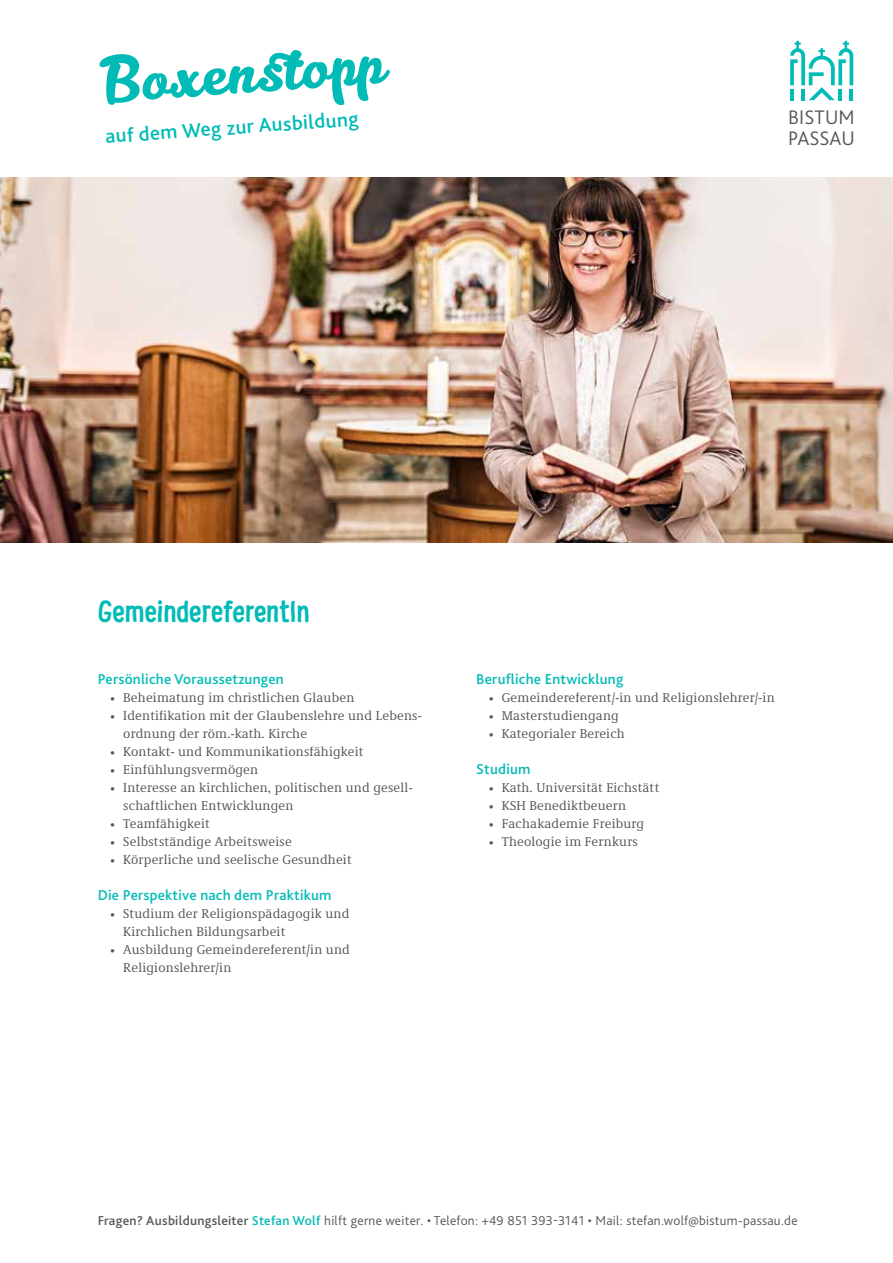
<style>
.page{position:relative;width:893px;height:1263px;background:#fff}
.page>*{position:absolute;margin:0;border:0;box-sizing:border-box;transform-origin:0 0}
.t1{font:62.1px "Kitten";color:#00bbb6}
.t2{font:700 30px "Supernettcn";letter-spacing:-.005em;color:#00bbb6}
.t3{font:500 20.7px "Bliss Pro";color:#00bbb6}
.t4{font:300 20.55px/20.4px "Bliss Pro";letter-spacing:.005em;color:#565655}
.t5{font:500 15px "Bliss Pro";letter-spacing:.015em;color:#00bbb6}
.t6{font:300 13.5px "Bliss Pro";letter-spacing:.02em;color:#565655}
.t7{font:13.05px/18px "Demos Next Pro";letter-spacing:.015em;color:#565655}
.s1{font-weight:500}
.s2{font-weight:500;color:#00bbb6}
</style>
<div class="page">
<svg style="left:790px;top:41px;width:63px;height:59px"></svg>
<img style="left:0;top:177px;width:893px;height:366px">
<h1 class="t1" style="left:99px;top:45px;width:295px;rotate:-4deg">Boxenstopp</h1>
<h3 class="t3" style="left:104px;top:123px;width:255px;rotate:-4deg">auf dem Weg zur Ausbildung</h3>
<h3 class="t4" style="left:788px;top:107px;width:68px">BISTUM<br>PASSAU</h3>
<h2 class="t2" style="left:98px;top:591px;width:213px">GemeindereferentIn</h2>
<p class="t5" style="left:98px;top:670px;width:188px">Persönliche Voraussetzungen</p>
<p class="t7" style="left:111px;top:688px;width:245px">• Beheimatung im christlichen Glauben</p>
<p class="t7" style="left:123px;top:706px;width:300px;text-indent:-13px">• Identifikation mit der Glaubenslehre und Lebens&shy;ordnung der röm.-kath. Kirche</p>
<p class="t7" style="left:111px;top:742px;width:254px">• Kontakt- und Kommunikationsfähigkeit</p>
<p class="t7" style="left:111px;top:760px;width:149px">• Einfühlungsvermögen</p>
<p class="t7" style="left:123px;top:778px;width:291px;text-indent:-13px">• Interesse an kirchlichen, politischen und gesell&shy;schaftlichen Entwicklungen</p>
<p class="t7" style="left:111px;top:814px;width:101px">• Teamfähigkeit</p>
<p class="t7" style="left:111px;top:832px;width:183px">• Selbstständige Arbeitsweise</p>
<p class="t7" style="left:111px;top:850px;width:243px">• Körperliche und seelische Gesundheit</p>
<p class="t5" style="left:98px;top:886px;width:235px">Die Perspektive nach dem Praktikum</p>
<p class="t7" style="left:123px;top:904px;width:228px;text-indent:-13px">• Studium der Religionspädagogik und<br>Kirchlichen Bildungsarbeit</p>
<p class="t7" style="left:123px;top:940px;width:228px;text-indent:-13px">• Ausbildung Gemeindereferent/in und<br>Religionslehrer/in</p>
<p class="t5" style="left:476px;top:670px;width:149px">Berufliche Entwicklung</p>
<p class="t7" style="left:489px;top:688px;width:287px">• Gemeindereferent/-in und Religionslehrer/-in</p>
<p class="t7" style="left:489px;top:706px;width:131px">• Masterstudiengang</p>
<p class="t7" style="left:489px;top:724px;width:137px">• Kategorialer Bereich</p>
<p class="t5" style="left:476px;top:760px;width:56px">Studium</p>
<p class="t7" style="left:489px;top:778px;width:172px">• Kath. Universität Eichstätt</p>
<p class="t7" style="left:489px;top:796px;width:139px">• KSH Benediktbeuern</p>
<p class="t7" style="left:489px;top:814px;width:157px">• Fachakademie Freiburg</p>
<p class="t7" style="left:489px;top:832px;width:150px">• Theologie im Fernkurs</p>
<p class="t6" style="left:98px;top:1212px;width:701px"><span class="s1">Fragen? Ausbildungsleiter</span> <span class="s2">Stefan Wolf</span> hilft gerne weiter. • Telefon: +49 851 393-3141 • Mail: stefan.wolf@bistum-passau.de</p>
</div>
